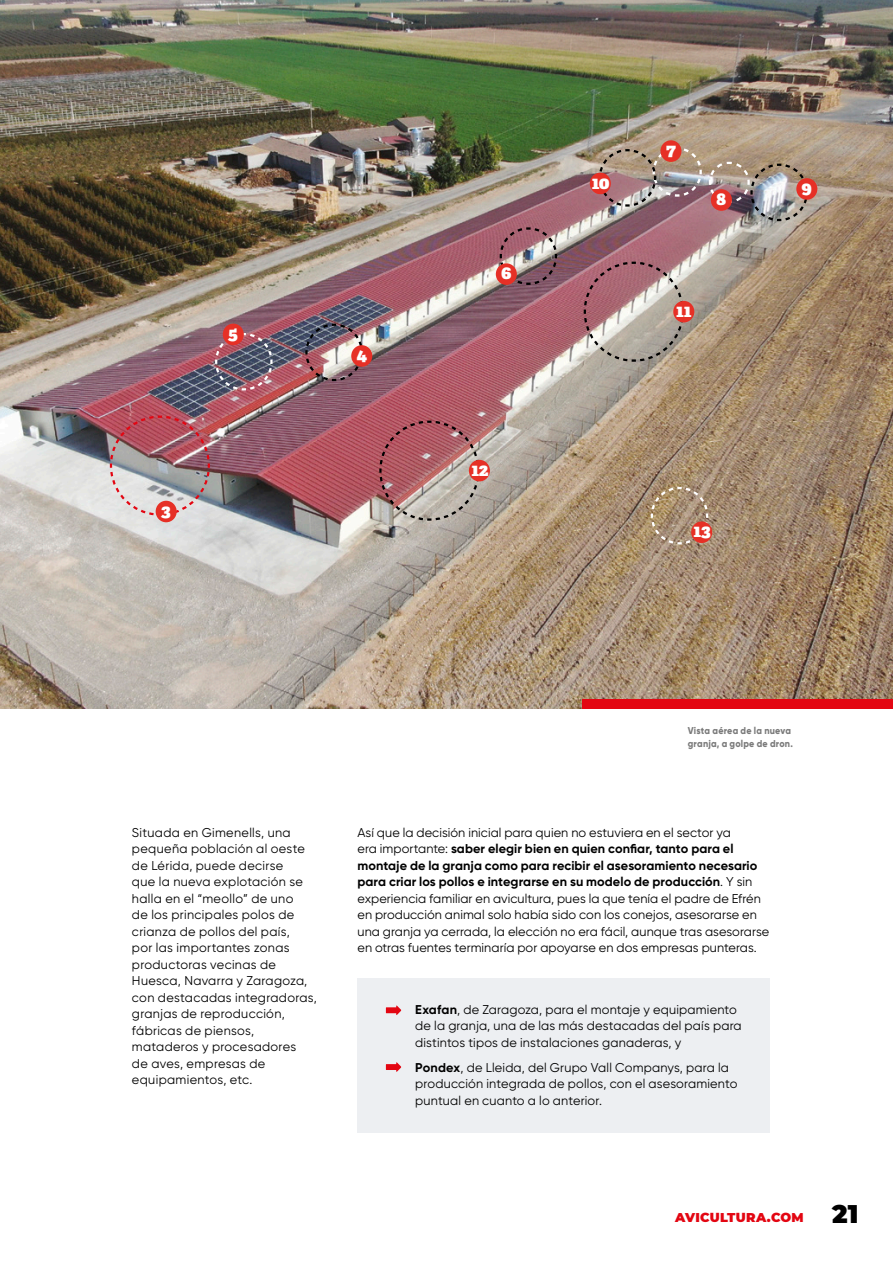
<style>
.page{position:relative;width:893px;height:1263px;background:#fff}
.page>*{position:absolute;margin:0;border:0;box-sizing:border-box;transform-origin:0 0}
.t1{font:800 17.7px "Adelle";letter-spacing:-.005em;color:#fff}
.t2{font:12.75px/16.5px "Gilroy";letter-spacing:.015em;color:#000}
.t3{font:900 12.75px "Montserrat";letter-spacing:.02em;color:#e30612}
.t4{font:800 9.9px/13px "Gilroy";letter-spacing:.025em;color:#7b7b7b;scale:.91 1}
.s1{font-weight:700}
.s2{font-size:25.5px;color:#000}
</style>
<div class="page">
<div style="left:357px;top:978px;width:413px;height:154px;background:#edeff2"></div>
<img style="left:0;top:0;width:893px;height:708px">
<div style="left:583px;top:699px;width:310px;height:9px;background:#e30612"></div>
<img style="left:109px;top:414px;width:102px;height:103px">
<div style="left:156px;top:501px;width:21px;height:21px;background:#e63026;border-radius:50%"></div>
<img style="left:304px;top:322px;width:60px;height:60px">
<div style="left:351px;top:345px;width:21px;height:22px;background:#e63026;border-radius:50%"></div>
<img style="left:214px;top:332px;width:60px;height:60px">
<div style="left:223px;top:324px;width:21px;height:21px;background:#e63026;border-radius:50%"></div>
<svg style="left:498px;top:226px;width:60px;height:60px"></svg>
<div style="left:496px;top:263px;width:21px;height:22px;background:#e63026;border-radius:50%"></div>
<div style="left:660px;top:140px;width:21px;height:22px;background:#e63026;border-radius:50%"></div>
<div style="left:796px;top:178px;width:21px;height:22px;background:#e63026;border-radius:50%"></div>
<img style="left:598px;top:146px;width:211px;height:76px">
<div style="left:590px;top:173px;width:21px;height:21px;background:#e63026;border-radius:50%"></div>
<svg style="left:378px;top:419px;width:102px;height:103px"></svg>
<div style="left:469px;top:460px;width:21px;height:21px;background:#e63026;border-radius:50%"></div>
<svg style="left:583px;top:260px;width:102px;height:103px"></svg>
<div style="left:673px;top:301px;width:21px;height:21px;background:#e63026;border-radius:50%"></div>
<svg style="left:650px;top:486px;width:59px;height:60px"></svg>
<div style="left:691px;top:521px;width:21px;height:22px;background:#e63026;border-radius:50%"></div>
<svg style="left:386px;top:1005px;width:15px;height:10px"></svg>
<svg style="left:386px;top:1062px;width:15px;height:10px"></svg>
<h1 class="t1" style="left:228px;top:322px;width:12px">5</h1>
<h1 class="t1" style="left:161px;top:499px;width:11px">3</h1>
<h1 class="t1" style="left:356px;top:343px;width:12px">4</h1>
<h1 class="t1" style="left:501px;top:261px;width:12px">6</h1>
<h1 class="t1" style="left:471px;top:458px;width:19px">12</h1>
<h1 class="t1" style="left:592px;top:171px;width:20px">10</h1>
<h1 class="t1" style="left:666px;top:138px;width:11px">7</h1>
<h1 class="t1" style="left:716px;top:187px;width:11px">8</h1>
<h1 class="t1" style="left:676px;top:299px;width:16px">11</h1>
<h1 class="t1" style="left:802px;top:176px;width:12px">9</h1>
<h1 class="t1" style="left:693px;top:519px;width:19px">13</h1>
<p class="t2" style="left:132px;top:824px;width:186px">Situada en Gimenells, una pequeña población al oeste de Lérida, puede decirse<br>que la nueva explotación se halla en el “meollo” de uno<br>de los principales polos de crianza de pollos del país,<br>por las importantes zonas productoras vecinas de<br>Huesca, Navarra y Zaragoza, con destacadas integradoras, granjas de reproducción, fábricas de piensos, mataderos y procesadores<br>de aves, empresas de equipamientos, etc.</p>
<p class="t4" style="left:688px;top:724px;width:117px">Vista aérea de la nueva granja, a golpe de dron.</p>
<p class="t2" style="left:357px;top:824px;width:413px">Así que la decisión inicial para quien no estuviera en el sector ya<br>era importante: <span class="s1">saber elegir bien en quien confiar, tanto para el montaje de la granja como para recibir el asesoramiento necesario para criar los pollos e integrarse en su modelo de producción</span>. Y sin experiencia familiar en avicultura, pues la que tenía el padre de Efrén en producción animal solo había sido con los conejos, asesorarse en una granja ya cerrada, la elección no era fácil, aunque tras asesorarse en otras fuentes terminaría por apoyarse en dos empresas punteras.</p>
<p class="t2" style="left:415px;top:1001px;width:328px"><span class="s1">Exafan</span>, de Zaragoza, para el montaje y equipamiento de la granja, una de las más destacadas del país para distintos tipos de instalaciones ganaderas, y</p>
<p class="t2" style="left:415px;top:1059px;width:324px"><span class="s1">Pondex</span>, de Lleida, del Grupo Vall Companys, para la producción integrada de pollos, con el asesoramiento puntual en cuanto a lo anterior.</p>
<p class="t3" style="left:675px;top:1208px;width:185px">AVICULTURA.COM <span class="s2">21</span></p>
</div>
